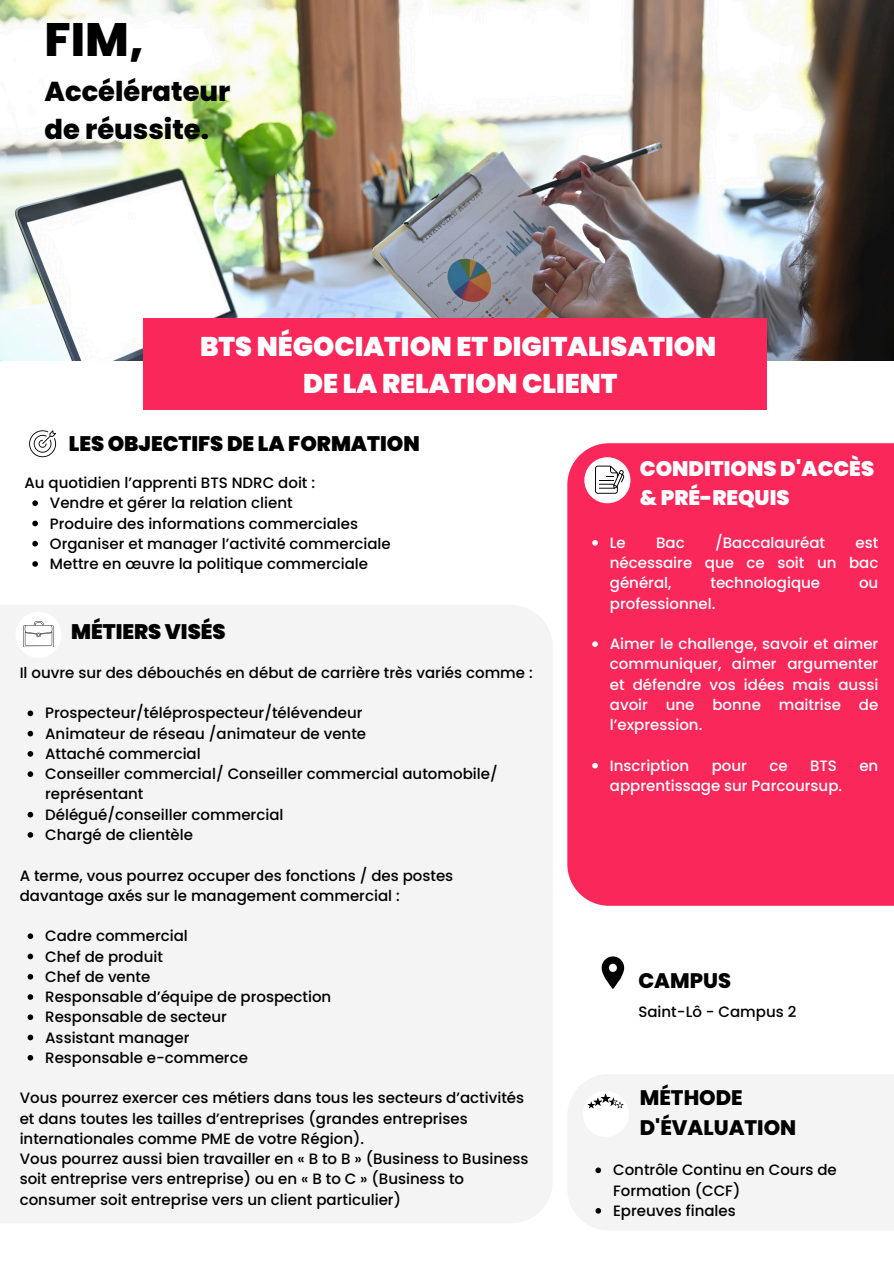
<style>
.page{position:relative;width:894px;height:1264px;background:#fff}
.page>*{position:absolute;margin:0;border:0;box-sizing:border-box;transform-origin:0 0}
.t1{font:800 46.8px "Poppins";color:#000}
.t2{font:800 27.3px/37.8px "Poppins";color:#000}
.t3{font:900 27px/37.2px "Poppins";color:#fff;text-align:center}
.t4{font:900 21px "Poppins";color:#000}
.t5{font:900 21px/29.2px "Poppins";color:#fff}
.t6{font:800 21px/29.2px "Poppins";color:#000}
.t7{font:500 15px/20.2px "Poppins";color:#000}
.t8{font:500 15px/20.2px "Poppins";color:#fff;text-align:justify}
</style>
<div class="page">
<img style="left:0;top:0;width:893px;height:360px">
<div style="left:144px;top:318px;width:622px;height:91px;background:#fa275a"></div>
<div style="left:567px;top:443px;width:326px;height:462px;background:#fa275a"></div>
<div style="left:584px;top:457px;width:46px;height:46px;background:#fff;border-radius:50%"></div>
<svg style="left:595px;top:465px;width:29px;height:29px"></svg>
<div style="left:0;top:605px;width:552px;height:618px;background:#f5f4f4"></div>
<svg style="left:29px;top:430px;width:27px;height:27px"></svg>
<div style="left:15px;top:612px;width:47px;height:46px;background:#fff;border-radius:50%"></div>
<svg style="left:23px;top:621px;width:31px;height:26px"></svg>
<svg style="left:601px;top:956px;width:23px;height:33px"></svg>
<div style="left:568px;top:1074px;width:325px;height:156px;background:#f5f4f4"></div>
<div style="left:582px;top:1090px;width:46px;height:46px;background:#fff;border-radius:50%"></div>
<svg style="left:587px;top:1093px;width:36px;height:15px"></svg>
<svg style="left:28px;top:710px;width:5px;height:6px"></svg>
<svg style="left:28px;top:730px;width:5px;height:6px"></svg>
<svg style="left:28px;top:751px;width:5px;height:5px"></svg>
<svg style="left:28px;top:771px;width:5px;height:6px"></svg>
<svg style="left:28px;top:811px;width:5px;height:6px"></svg>
<svg style="left:28px;top:832px;width:5px;height:5px"></svg>
<svg style="left:28px;top:933px;width:5px;height:6px"></svg>
<svg style="left:28px;top:953px;width:5px;height:6px"></svg>
<svg style="left:28px;top:973px;width:5px;height:6px"></svg>
<svg style="left:28px;top:994px;width:5px;height:5px"></svg>
<svg style="left:28px;top:1014px;width:5px;height:6px"></svg>
<svg style="left:28px;top:1034px;width:5px;height:6px"></svg>
<svg style="left:28px;top:1054px;width:5px;height:6px"></svg>
<svg style="left:592px;top:540px;width:5px;height:5px"></svg>
<svg style="left:592px;top:641px;width:5px;height:6px"></svg>
<svg style="left:592px;top:763px;width:5px;height:5px"></svg>
<svg style="left:32px;top:500px;width:6px;height:6px"></svg>
<svg style="left:32px;top:520px;width:6px;height:6px"></svg>
<svg style="left:32px;top:541px;width:6px;height:5px"></svg>
<svg style="left:32px;top:561px;width:6px;height:6px"></svg>
<svg style="left:595px;top:1167px;width:6px;height:6px"></svg>
<svg style="left:595px;top:1207px;width:6px;height:6px"></svg>
<p class="t1" style="left:44px;top:7px;width:101px">FIM,</p>
<p class="t2" style="left:44px;top:73px;width:187px">Accélérateur de réussite.</p>
<h5 class="t3" style="left:200px;top:327px;width:517px">BTS NÉGOCIATION ET DIGITALISATION<br>DE LA RELATION CLIENT</h5>
<p class="t4" style="left:69px;top:429px;width:352px">LES OBJECTIFS DE LA FORMATION</p>
<p class="t7" style="left:24px;top:472px;width:292px">Au quotidien l’apprenti BTS NDRC doit :</p>
<p class="t7" style="left:50px;top:493px;width:244px">Vendre et gérer la relation client</p>
<p class="t7" style="left:50px;top:513px;width:309px">Produire des informations commerciales</p>
<p class="t7" style="left:50px;top:533px;width:342px">Organiser et manager l’activité commerciale</p>
<h5 class="t7" style="left:50px;top:553px;width:319px">Mettre en œuvre la politique commerciale</h5>
<h4 class="t4" style="left:71px;top:617px;width:156px">MÉTIERS VISÉS</h4>
<h1 class="t7" style="left:20px;top:662px;width:514px">Il ouvre sur des débouchés en début de carrière très variés comme :</h1>
<h3 class="t7" style="left:45px;top:703px;width:319px">Prospecteur/téléprospecteur/télévendeur</h3>
<h2 class="t7" style="left:45px;top:723px;width:322px">Animateur de réseau /animateur de vente</h2>
<p class="t7" style="left:45px;top:743px;width:157px">Attaché commercial</p>
<h4 class="t7" style="left:45px;top:763px;width:454px">Conseiller commercial/ Conseiller commercial automobile/ représentant</h4>
<h5 class="t7" style="left:45px;top:804px;width:240px">Délégué/conseiller commercial</h5>
<p class="t7" style="left:45px;top:824px;width:149px">Chargé de clientèle</p>
<p class="t7" style="left:20px;top:865px;width:435px">A terme, vous pourrez occuper des fonctions / des postes davantage axés sur le management commercial :</p>
<p class="t7" style="left:45px;top:925px;width:144px">Cadre commercial</p>
<p class="t7" style="left:45px;top:946px;width:119px">Chef de produit</p>
<p class="t7" style="left:45px;top:966px;width:107px">Chef de vente</p>
<h4 class="t7" style="left:45px;top:986px;width:287px">Responsable d’équipe de prospection</h4>
<h5 class="t7" style="left:45px;top:1006px;width:183px">Responsable de secteur</h5>
<p class="t7" style="left:45px;top:1027px;width:146px">Assistant manager</p>
<p class="t7" style="left:45px;top:1047px;width:204px">Responsable e-commerce</p>
<p class="t7" style="left:20px;top:1087px;width:510px">Vous pourrez exercer ces métiers dans tous les secteurs d’activités et dans toutes les tailles d’entreprises (grandes entreprises internationales comme PME de votre Région).<br>Vous pourrez aussi bien travailler en « B to B » (Business to Business soit entreprise vers entreprise) ou en « B to C » (Business to consumer soit entreprise vers un client particulier)</p>
<p class="t5" style="left:639px;top:454px;width:236px">CONDITIONS D'ACCÈS &amp; PRÉ-REQUIS</p>
<p class="t8" style="left:609px;top:532px;width:17px">Le</p>
<p class="t8" style="left:656px;top:532px;width:30px">Bac</p>
<p class="t8" style="left:714px;top:532px;width:112px">/Baccalauréat</p>
<p class="t8" style="left:609px;top:532px;width:270px;text-indent:245px">est nécessaire que ce soit un bac général,</p>
<p class="t8" style="left:710px;top:573px;width:111px">technologique</p>
<p class="t8" style="left:858px;top:573px;width:21px">ou</p>
<p class="t8" style="left:609px;top:593px;width:107px">professionnel.</p>
<p class="t8" style="left:609px;top:634px;width:270px">Aimer le challenge, savoir et aimer communiquer, aimer argumenter et défendre vos idées mais aussi avoir une bonne maitrise de l’expression.</p>
<p class="t8" style="left:609px;top:755px;width:81px">Inscription</p>
<p class="t8" style="left:711px;top:755px;width:37px">pour</p>
<p class="t8" style="left:769px;top:755px;width:20px">ce</p>
<p class="t8" style="left:809px;top:755px;width:28px">BTS</p>
<p class="t8" style="left:859px;top:755px;width:20px">en</p>
<p class="t8" style="left:609px;top:775px;width:234px">apprentissage sur Parcoursup.</p>
<p class="t6" style="left:638px;top:966px;width:94px">CAMPUS</p>
<p class="t7" style="left:638px;top:1001px;width:159px">Saint-Lô - Campus 2</p>
<h4 class="t6" style="left:639px;top:1083px;width:158px">MÉTHODE<br>D'ÉVALUATION</h4>
<p class="t7" style="left:613px;top:1159px;width:225px">Contrôle Continu en Cours de<br>Formation (CCF)</p>
<p class="t7" style="left:613px;top:1200px;width:124px">Epreuves finales</p>
</div>
